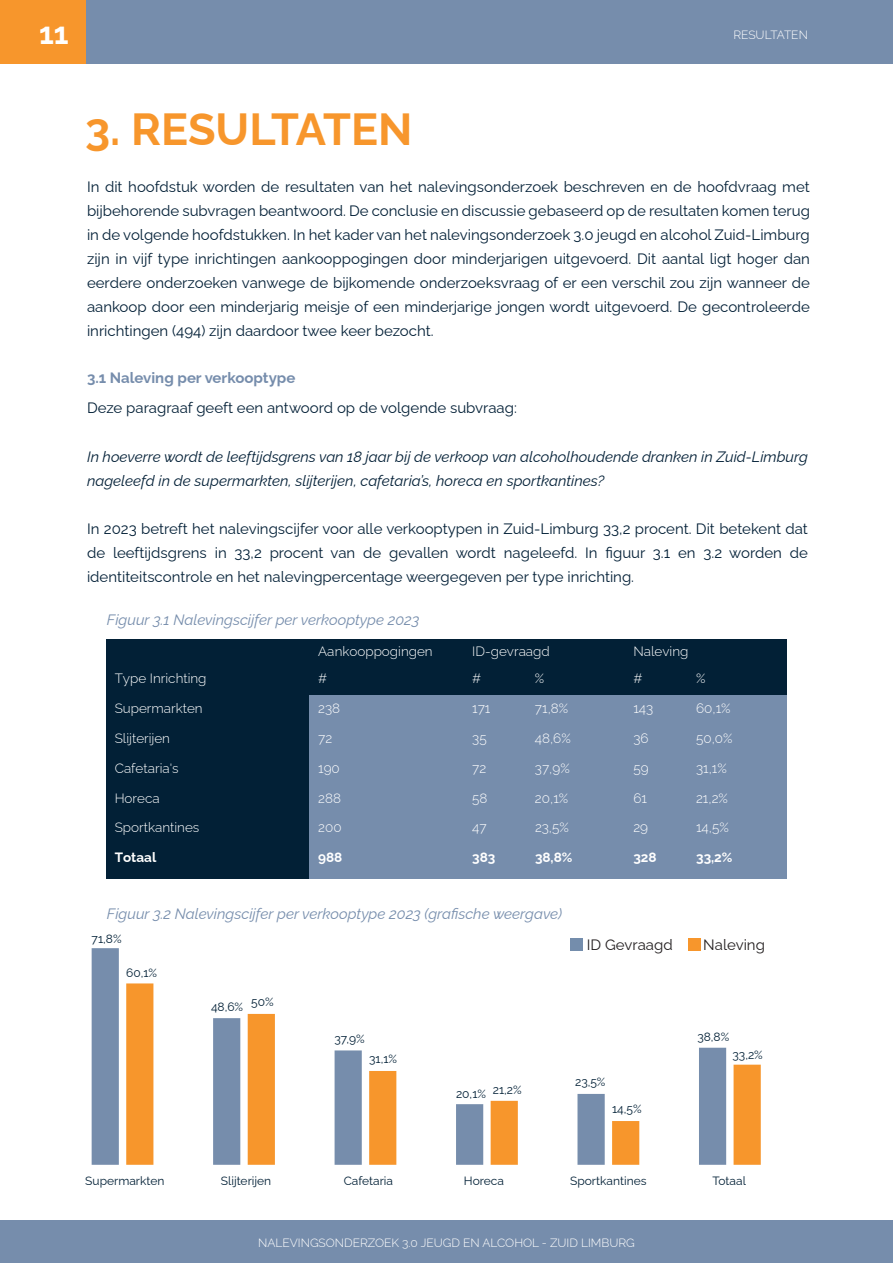
<style>
.page{position:relative;width:893px;height:1263px;background:#fff}
.page>*{position:absolute;margin:0;border:0;box-sizing:border-box;transform-origin:0 0}
.t1{font:700 45px "Raleway";color:#f7962c}
.t2{font:700 30px "Raleway";color:#fff}
.t3{font:15px/24px "Raleway";color:#021f36;text-align:justify}
.t4{font:italic 15px/24px "Raleway";color:#021f36}
.t5{font:italic 15px "Raleway";color:#768dac}
.t6{font:700 15px "Raleway";color:#768dac}
.t7{font:15px "Raleway";color:#231f20}
.t8{font:300 13.5px "Raleway";color:#fff}
.t9{font:700 13.5px "Raleway";color:#fff}
.t10{font:12px "Raleway";color:#022036}
.t11{font:300 12px "Raleway";color:#fff}
</style>
<div class="page">
<svg style="left:92px;top:948px;width:609px;height:217px"></svg>
<svg style="left:126px;top:983px;width:635px;height:182px"></svg>
<div style="left:570px;top:938px;width:12px;height:12px;background:#748dac"></div>
<div style="left:688px;top:938px;width:12px;height:12px;background:#f7962c"></div>
<div style="left:106px;top:639px;width:681px;height:57px;background:#022036"></div>
<div style="left:106px;top:669px;width:204px;height:210px;background:#022036"></div>
<div style="left:310px;top:695px;width:477px;height:184px;background:#768dac"></div>
<div style="left:0;top:1220px;width:893px;height:43px;background:#768dac"></div>
<div style="left:85px;top:0;width:808px;height:64px;background:#768dac"></div>
<div style="left:0;top:0;width:85px;height:64px;background:#f7962c"></div>
<h2 class="t2" style="left:39px;top:9px;width:31px">11</h2>
<p class="t11" style="left:733px;top:25px;width:76px">RESULTATEN</p>
<h1 class="t1" style="left:85px;top:93px;width:329px">3. RESULTATEN</h1>
<p class="t3" style="left:87px;top:173px;width:724px">In dit hoofdstuk worden de resultaten van het nalevingsonderzoek beschreven en de hoofdvraag met bijbehorende subvragen beantwoord. De conclusie en discussie gebaseerd op de resultaten komen terug in de volgende hoofdstukken. In het kader van het nalevingsonderzoek 3.0 jeugd en alcohol Zuid-Limburg zijn in vijf type inrichtingen aankooppogingen door minderjarigen uitgevoerd. Dit aantal ligt hoger dan eerdere onderzoeken vanwege de bijkomende onderzoeksvraag of er een verschil zou zijn wanneer de aankoop door een minderjarig meisje of een minderjarige jongen wordt uitgevoerd. De gecontroleerde inrichtingen (494) zijn daardoor twee keer bezocht.</p>
<p class="t6" style="left:87px;top:366px;width:210px">3.1 Naleving per verkooptype</p>
<p class="t3" style="left:87px;top:394px;width:431px">Deze paragraaf geeft een antwoord op de volgende subvraag:</p>
<p class="t4" style="left:87px;top:442px;width:722px">In hoeverre wordt de leeftijdsgrens van 18 jaar bij de verkoop van alcoholhoudende dranken in Zuid-Limburg nageleefd in de supermarkten, slijterijen, cafetaria’s, horeca en sportkantines?</p>
<p class="t3" style="left:87px;top:514px;width:722px">In 2023 betreft het nalevingscijfer voor alle verkooptypen in Zuid-Limburg 33,2 procent. Dit betekent dat de leeftijdsgrens in 33,2 procent van de gevallen wordt nageleefd. In figuur 3.1 en 3.2 worden de identiteitscontrole en het nalevingpercentage weergegeven per type inrichting.</p>
<p class="t5" style="left:107px;top:608px;width:314px">Figuur 3.1 Nalevingscijfer per verkooptype 2023</p>
<p class="t8" style="left:318px;top:641px;width:116px">Aankooppogingen</p>
<p class="t8" style="left:472px;top:641px;width:79px">ID-gevraagd</p>
<p class="t8" style="left:633px;top:641px;width:57px">Naleving</p>
<p class="t8" style="left:115px;top:668px;width:93px">Type Inrichting</p>
<p class="t8" style="left:318px;top:668px;width:11px">#</p>
<p class="t8" style="left:472px;top:668px;width:11px">#</p>
<p class="t8" style="left:535px;top:668px;width:11px">%</p>
<p class="t8" style="left:633px;top:668px;width:11px">#</p>
<p class="t8" style="left:696px;top:668px;width:11px">%</p>
<p class="t8" style="left:115px;top:697px;width:89px">Supermarkten</p>
<p class="t8" style="left:318px;top:697px;width:23px">238</p>
<p class="t8" style="left:472px;top:697px;width:20px">171</p>
<p class="t8" style="left:535px;top:697px;width:35px">71,8%</p>
<p class="t8" style="left:633px;top:697px;width:21px">143</p>
<p class="t8" style="left:696px;top:697px;width:36px">60,1%</p>
<p class="t8" style="left:115px;top:727px;width:57px">Slijterijen</p>
<p class="t8" style="left:318px;top:727px;width:16px">72</p>
<p class="t8" style="left:472px;top:727px;width:16px">35</p>
<p class="t8" style="left:535px;top:727px;width:37px">48,6%</p>
<p class="t8" style="left:633px;top:727px;width:17px">36</p>
<p class="t8" style="left:696px;top:727px;width:38px">50,0%</p>
<p class="t8" style="left:115px;top:757px;width:65px">Cafetaria's</p>
<p class="t8" style="left:318px;top:757px;width:23px">190</p>
<p class="t8" style="left:472px;top:757px;width:16px">72</p>
<p class="t8" style="left:535px;top:757px;width:36px">37,9%</p>
<p class="t8" style="left:633px;top:757px;width:17px">59</p>
<p class="t8" style="left:696px;top:757px;width:32px">31,1%</p>
<p class="t8" style="left:115px;top:787px;width:46px">Horeca</p>
<p class="t8" style="left:318px;top:787px;width:24px">288</p>
<p class="t8" style="left:472px;top:787px;width:17px">58</p>
<p class="t8" style="left:535px;top:787px;width:35px">20,1%</p>
<p class="t8" style="left:633px;top:787px;width:15px">61</p>
<p class="t8" style="left:696px;top:787px;width:33px">21,2%</p>
<p class="t8" style="left:115px;top:817px;width:86px">Sportkantines</p>
<p class="t8" style="left:318px;top:817px;width:25px">200</p>
<p class="t8" style="left:472px;top:817px;width:16px">47</p>
<p class="t8" style="left:535px;top:817px;width:35px">23,5%</p>
<p class="t8" style="left:633px;top:817px;width:16px">29</p>
<p class="t8" style="left:696px;top:817px;width:34px">14,5%</p>
<p class="t9" style="left:115px;top:847px;width:43px">Totaal</p>
<p class="t9" style="left:318px;top:847px;width:26px">988</p>
<p class="t9" style="left:472px;top:847px;width:25px">383</p>
<p class="t9" style="left:535px;top:847px;width:39px">38,8%</p>
<p class="t9" style="left:633px;top:847px;width:25px">328</p>
<p class="t9" style="left:696px;top:847px;width:38px">33,2%</p>
<p class="t5" style="left:107px;top:901px;width:457px">Figuur 3.2 Nalevingscijfer per verkooptype 2023 (grafische weergave)</p>
<p class="t10" style="left:92px;top:929px;width:31px">71,8%</p>
<p class="t10" style="left:126px;top:963px;width:32px">60,1%</p>
<p class="t10" style="left:211px;top:997px;width:64px">48,6% 50%</p>
<p class="t10" style="left:335px;top:1029px;width:32px">37,9%</p>
<p class="t10" style="left:369px;top:1049px;width:29px">31,1%</p>
<p class="t10" style="left:456px;top:1082px;width:67px">20,1% 21,2%</p>
<p class="t7" style="left:587px;top:933px;width:87px">ID Gevraagd</p>
<p class="t7" style="left:703px;top:933px;width:63px">Naleving</p>
<p class="t10" style="left:697px;top:1027px;width:33px">38,8%</p>
<p class="t10" style="left:575px;top:1072px;width:32px">23,5%</p>
<p class="t10" style="left:612px;top:1099px;width:31px">14,5%</p>
<p class="t10" style="left:732px;top:1045px;width:32px">33,2%</p>
<p class="t10" style="left:85px;top:1171px;width:81px">Supermarkten</p>
<p class="t10" style="left:221px;top:1171px;width:52px">Slijterijen</p>
<p class="t10" style="left:344px;top:1171px;width:51px">Cafetaria</p>
<p class="t10" style="left:464px;top:1171px;width:42px">Horeca</p>
<p class="t10" style="left:570px;top:1171px;width:78px">Sportkantines</p>
<p class="t10" style="left:712px;top:1171px;width:35px">Totaal</p>
<p class="t11" style="left:258px;top:1233px;width:378px">NALEVINGSONDERZOEK 3.0 JEUGD EN ALCOHOL - ZUID LIMBURG</p>
</div>
